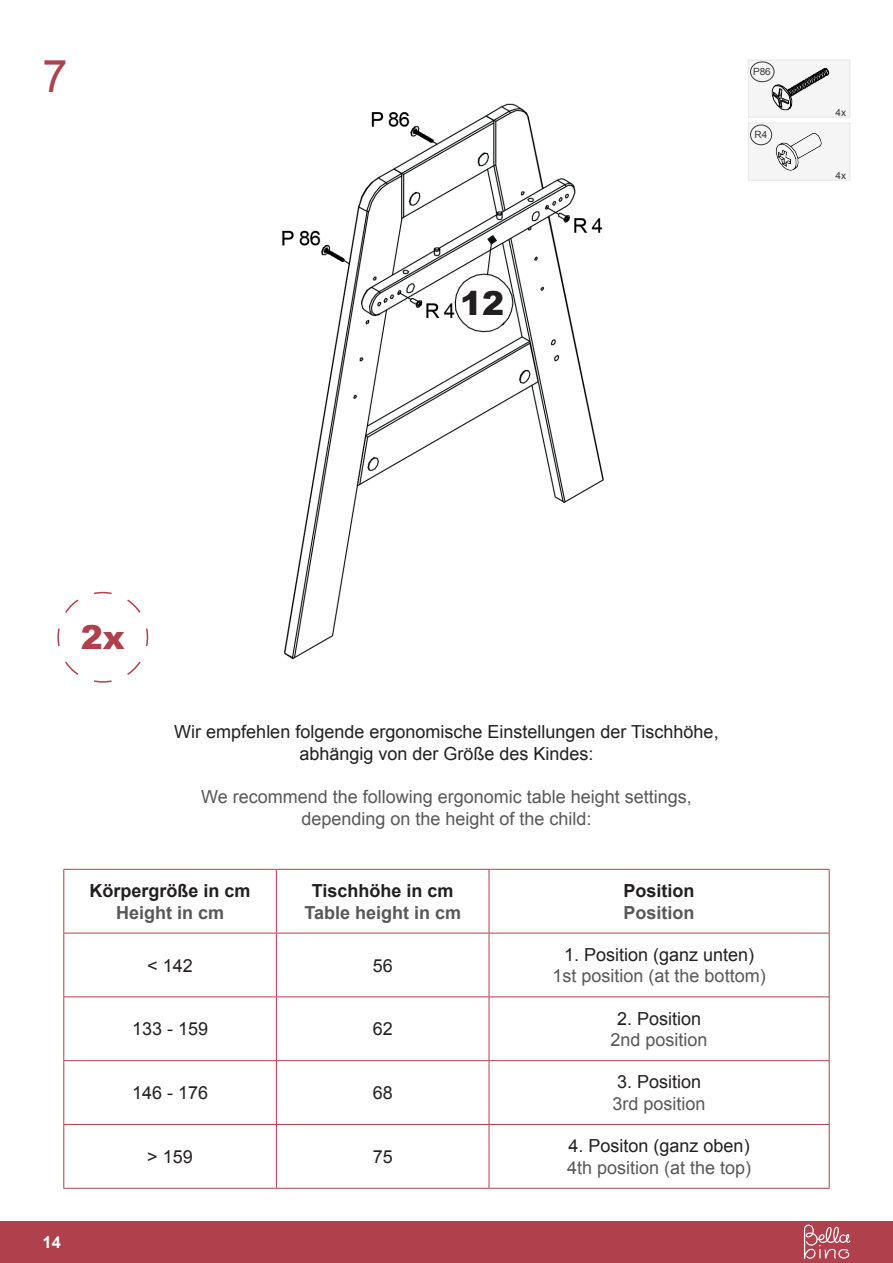
<style>
.page{position:relative;width:893px;height:1263px;background:#fff}
.page>*{position:absolute;margin:0;border:0;box-sizing:border-box;transform-origin:0 0}
.t1{font:45px "Arial";color:#af404c}
.t2{font:900 33px "Arial";color:#af404c}
.t3{font:900 33px "Arial";color:#231f20}
.t4{font:18px "Arial";color:#231f20}
.t5{font:18px "Arial";color:#57585a}
.t6{font:700 18px "Arial";color:#231f20}
.t7{font:700 18px "Arial";color:#57585a}
.t8{font:700 16.5px "Arial";color:#fff}
.t9{font:10.05px "Arial";color:#383839}
</style>
<div class="page">
<div style="left:0;top:1221px;width:893px;height:42px;background:#af404c"></div>
<svg style="left:804px;top:1224px;width:46px;height:35px"></svg>
<div style="left:748px;top:60px;width:102px;height:58px;background:#f5f5f6;border:1px solid #e6e7e9"></div>
<div style="left:750px;top:62px;width:24px;height:20px;border:1px solid #383839;border-radius:50%"></div>
<img style="left:771px;top:68px;width:59px;height:43px">
<div style="left:748px;top:123px;width:102px;height:58px;background:#f5f5f6;border:1px solid #e6e7e9"></div>
<div style="left:750px;top:125px;width:22px;height:20px;border:1px solid #383839;border-radius:50%"></div>
<img style="left:776px;top:133px;width:46px;height:38px">
<svg style="left:57px;top:591px;width:92px;height:92px"></svg>
<img style="left:282px;top:103px;width:322px;height:557px">
<hr style="left:63px;top:869px;width:213px;height:1px;background:#af404c">
<hr style="left:63px;top:870px;width:1px;height:63px;background:#af404c">
<hr style="left:276px;top:869px;width:213px;height:1px;background:#af404c">
<hr style="left:276px;top:870px;width:1px;height:63px;background:#af404c">
<hr style="left:489px;top:869px;width:341px;height:1px;background:#af404c">
<hr style="left:489px;top:870px;width:1px;height:63px;background:#af404c">
<hr style="left:829px;top:870px;width:1px;height:63px;background:#af404c">
<hr style="left:63px;top:933px;width:213px;height:1px;background:#af404c">
<hr style="left:63px;top:933px;width:1px;height:63px;background:#af404c">
<hr style="left:276px;top:933px;width:213px;height:1px;background:#af404c">
<hr style="left:276px;top:933px;width:1px;height:63px;background:#af404c">
<hr style="left:489px;top:933px;width:341px;height:1px;background:#af404c">
<hr style="left:489px;top:933px;width:1px;height:63px;background:#af404c">
<hr style="left:829px;top:933px;width:1px;height:63px;background:#af404c">
<hr style="left:63px;top:996px;width:213px;height:1px;background:#af404c">
<hr style="left:63px;top:997px;width:1px;height:63px;background:#af404c">
<hr style="left:276px;top:996px;width:213px;height:1px;background:#af404c">
<hr style="left:276px;top:997px;width:1px;height:63px;background:#af404c">
<hr style="left:489px;top:996px;width:341px;height:1px;background:#af404c">
<hr style="left:489px;top:997px;width:1px;height:63px;background:#af404c">
<hr style="left:829px;top:997px;width:1px;height:63px;background:#af404c">
<hr style="left:63px;top:1060px;width:213px;height:1px;background:#af404c">
<hr style="left:63px;top:1061px;width:1px;height:63px;background:#af404c">
<hr style="left:276px;top:1060px;width:213px;height:1px;background:#af404c">
<hr style="left:276px;top:1061px;width:1px;height:63px;background:#af404c">
<hr style="left:489px;top:1060px;width:341px;height:1px;background:#af404c">
<hr style="left:489px;top:1061px;width:1px;height:63px;background:#af404c">
<hr style="left:829px;top:1061px;width:1px;height:63px;background:#af404c">
<hr style="left:63px;top:1124px;width:213px;height:1px;background:#af404c">
<hr style="left:63px;top:1125px;width:1px;height:63px;background:#af404c">
<hr style="left:276px;top:1124px;width:213px;height:1px;background:#af404c">
<hr style="left:276px;top:1125px;width:1px;height:63px;background:#af404c">
<hr style="left:489px;top:1124px;width:341px;height:1px;background:#af404c">
<hr style="left:489px;top:1125px;width:1px;height:63px;background:#af404c">
<hr style="left:829px;top:1125px;width:1px;height:63px;background:#af404c">
<hr style="left:63px;top:1188px;width:213px;height:1px;background:#af404c">
<hr style="left:276px;top:1188px;width:213px;height:1px;background:#af404c">
<hr style="left:489px;top:1188px;width:341px;height:1px;background:#af404c">
<p class="t1" style="left:43px;top:47px;width:27px">7</p>
<p class="t3" style="left:460px;top:279px;width:46px">12</p>
<p class="t9" style="left:753px;top:65px;width:19px">P86</p>
<p class="t9" style="left:754px;top:128px;width:14px">R4</p>
<p class="t9" style="left:836px;top:105px;width:12px">4x</p>
<p class="t9" style="left:836px;top:169px;width:12px">4x</p>
<p class="t2" style="left:81px;top:613px;width:46px">2x</p>
<p class="t8" style="left:42px;top:1231px;width:20px">14</p>
<p class="t4" style="left:174px;top:720px;width:546px">Wir empfehlen folgende ergonomische Einstellungen der Tischhöhe,</p>
<p class="t4" style="left:299px;top:742px;width:296px">abhängig von der Größe des Kindes:</p>
<p class="t5" style="left:201px;top:785px;width:492px">We recommend the following ergonomic table height settings,</p>
<p class="t5" style="left:301px;top:806px;width:292px">depending on the height of the child:</p>
<p class="t6" style="left:90px;top:879px;width:163px">Körpergröße in cm</p>
<p class="t7" style="left:116px;top:900px;width:110px">Height in cm</p>
<p class="t6" style="left:312px;top:879px;width:143px">Tischhöhe in cm</p>
<p class="t7" style="left:304px;top:900px;width:158px">Table height in cm</p>
<p class="t4" style="left:147px;top:953px;width:47px">&lt; 142</p>
<p class="t4" style="left:373px;top:953px;width:22px">56</p>
<p class="t4" style="left:132px;top:1017px;width:78px">133 - 159</p>
<p class="t4" style="left:373px;top:1017px;width:22px">62</p>
<p class="t4" style="left:132px;top:1081px;width:78px">146 - 176</p>
<p class="t4" style="left:373px;top:1081px;width:22px">68</p>
<p class="t4" style="left:147px;top:1145px;width:47px">&gt; 159</p>
<p class="t4" style="left:373px;top:1145px;width:22px">75</p>
<p class="t6" style="left:624px;top:879px;width:73px">Position</p>
<p class="t7" style="left:624px;top:900px;width:73px">Position</p>
<p class="t4" style="left:564px;top:943px;width:192px">1. Position (ganz unten)</p>
<p class="t5" style="left:553px;top:964px;width:215px">1st position (at the bottom)</p>
<p class="t4" style="left:617px;top:1006px;width:86px">2. Position</p>
<p class="t5" style="left:611px;top:1028px;width:99px">2nd position</p>
<p class="t4" style="left:617px;top:1070px;width:86px">3. Position</p>
<p class="t5" style="left:613px;top:1092px;width:95px">3rd position</p>
<p class="t4" style="left:568px;top:1134px;width:183px">4. Positon (ganz oben)</p>
<p class="t5" style="left:567px;top:1155px;width:186px">4th position (at the top)</p>
</div>
